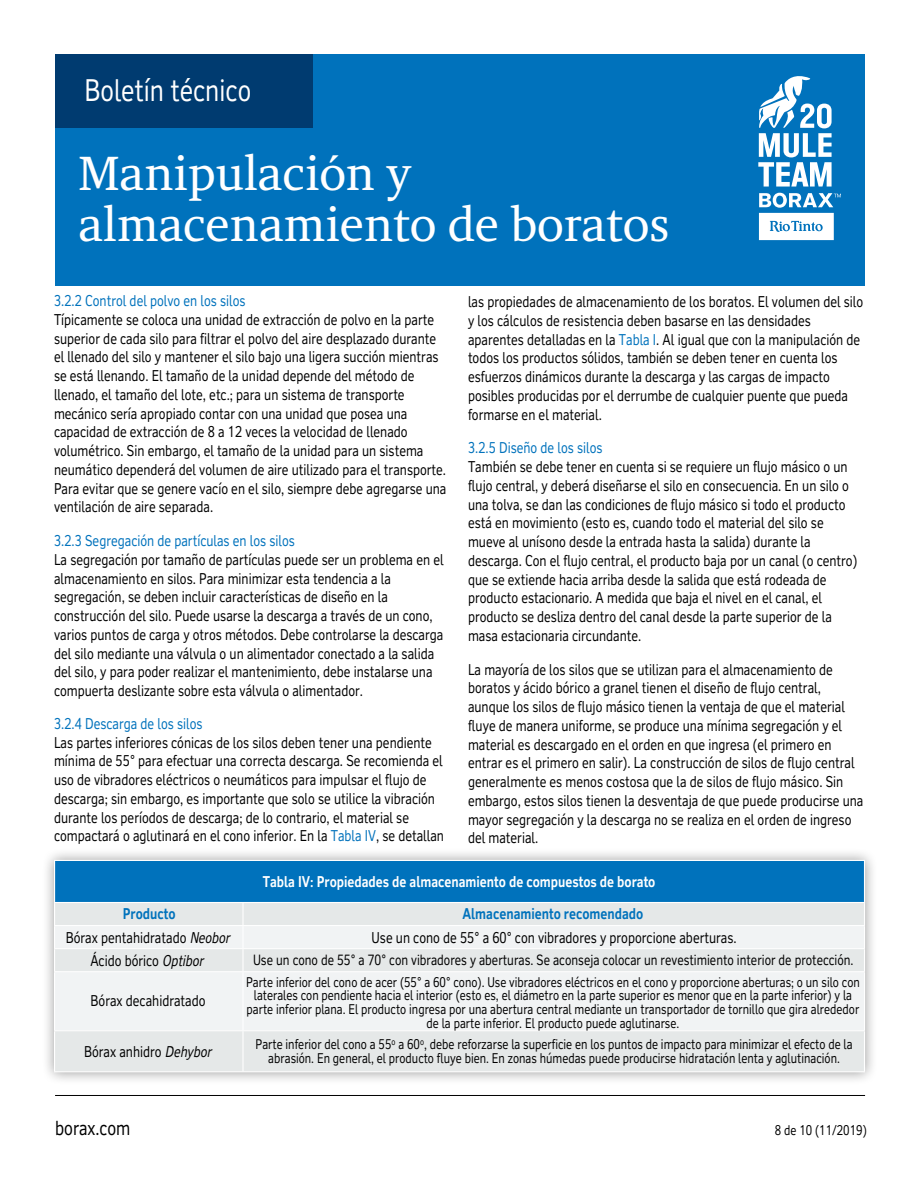
<style>
.page{position:relative;width:918px;height:1188px;background:#fff}
.page>*{position:absolute;margin:0;border:0;box-sizing:border-box;transform-origin:0 0}
.t1{font:49.5px/51px "RT Albanese";color:#fff}
.t2{font:30px "RT Vickerman";color:#fff;scale:.85 1}
.t3{font:19.5px "RT Vickerman";color:#000;scale:.85 1}
.t4{font:15px/18.8px "RT Vickerman";color:#000;scale:.85 1}
.t5{font:15px "RT Vickerman";color:#0072bc;scale:.85 1}
.t6{font:700 15px "RT Vickerman";color:#fff;scale:.85 1}
.t7{font:700 15px "RT Vickerman";color:#0072bc;scale:.85 1}
.t8{font:14.25px "RT Vickerman";color:#000;scale:.85 1}
.t9{font:13.5px/13.5px "RT Vickerman";color:#000;text-align:center;scale:.85 1}
.s1{color:#0071bb}
.s2{color:#0072bc}
.s3{font-style:italic}
</style>
<div class="page">
<div style="left:55px;top:54px;width:810px;height:231px;background:#0072bc"></div>
<svg style="left:758px;top:76px;width:74px;height:111px"></svg>
<svg style="left:759px;top:193px;width:82px;height:47px"></svg>
<div style="left:55px;top:54px;width:257px;height:73px;background:#003b70"></div>
<hr style="left:55px;top:1095px;width:810px;height:1px;background:#000">
<div style="left:41px;top:847px;width:837px;height:238px;background:#000;opacity:.4"></div>
<div style="left:55px;top:860px;width:810px;height:43px;background:#0072bc"></div>
<div style="left:55px;top:903px;width:809px;height:168px;background:#e5e8e8"></div>
<svg style="left:55px;top:926px;width:809px;height:104px;fill:#f1f3f4"></svg>
<hr style="left:54px;top:861px;width:1px;height:41px;background:#fff">
<hr style="left:864px;top:861px;width:1px;height:41px;background:#fff">
<hr style="left:54px;top:860px;width:189px;height:1px;background:#fff">
<hr style="left:243px;top:860px;width:622px;height:1px;background:#fff">
<hr style="left:54px;top:902px;width:189px;height:1px;background:#fff">
<hr style="left:243px;top:902px;width:622px;height:1px;background:#fff">
<hr style="left:242px;top:903px;width:2px;height:22px;background:#fff">
<hr style="left:54px;top:925px;width:189px;height:1px;background:#fff">
<hr style="left:243px;top:925px;width:622px;height:1px;background:#fff">
<hr style="left:242px;top:926px;width:2px;height:22px;background:#fff">
<hr style="left:54px;top:948px;width:189px;height:1px;background:#fff">
<svg style="left:54px;top:903px;width:1px;height:68px"></svg>
<hr style="left:243px;top:948px;width:622px;height:1px;background:#fff">
<hr style="left:242px;top:949px;width:2px;height:22px;background:#fff">
<svg style="left:864px;top:903px;width:1px;height:68px"></svg>
<hr style="left:54px;top:972px;width:1px;height:58px;background:#fff">
<hr style="left:242px;top:972px;width:2px;height:58px;background:#fff">
<hr style="left:864px;top:972px;width:1px;height:58px;background:#fff">
<hr style="left:54px;top:1031px;width:1px;height:40px;background:#fff">
<hr style="left:242px;top:1031px;width:2px;height:40px;background:#fff">
<hr style="left:864px;top:1031px;width:1px;height:40px;background:#fff">
<hr style="left:54px;top:971px;width:189px;height:1px;background:#fff">
<hr style="left:243px;top:971px;width:622px;height:1px;background:#fff">
<hr style="left:54px;top:1030px;width:189px;height:1px;background:#fff">
<hr style="left:243px;top:1030px;width:622px;height:1px;background:#fff">
<hr style="left:54px;top:1071px;width:189px;height:1px;background:#fff">
<hr style="left:243px;top:1071px;width:622px;height:1px;background:#fff">
<h2 class="t2" style="left:84px;top:72px;width:198px">Boletín técnico</h2>
<h1 class="t1" style="left:78px;top:148px;width:593px">Manipulación y almacenamiento de boratos</h1>
<p class="t5" style="left:54px;top:292px;width:227px">3.2.2 Control del polvo en los silos</p>
<p class="t4" style="left:54px;top:310px;width:463px">Típicamente se coloca una unidad de extracción de polvo en la parte superior de cada silo para filtrar el polvo del aire desplazado durante el llenado del silo y mantener el silo bajo una ligera succión mientras se está llenando. El tamaño de la unidad depende del método de llenado, el tamaño del lote, etc.; para un sistema de transporte mecánico sería apropiado contar con una unidad que posea una capacidad de extracción de 8 a 12 veces la velocidad de llenado volumétrico. Sin embargo, el tamaño de la unidad para un sistema neumático dependerá del volumen de aire utilizado para el transporte.<br>Para evitar que se genere vacío en el silo, siempre debe agregarse una ventilación de aire separada.</p>
<p class="t5" style="left:54px;top:532px;width:285px">3.2.3 Segregación de partículas en los silos</p>
<p class="t4" style="left:54px;top:550px;width:460px">La segregación por tamaño de partículas puede ser un problema en el almacenamiento en silos. Para minimizar esta tendencia a la segregación, se deben incluir características de diseño en la construcción del silo. Puede usarse la descarga a través de un cono, varios puntos de carga y otros métodos. Debe controlarse la descarga del silo mediante una válvula o un alimentador conectado a la salida del silo, y para poder realizar el mantenimiento, debe instalarse una compuerta deslizante sobre esta válvula o alimentador.</p>
<p class="t5" style="left:54px;top:714px;width:176px">3.2.4 Descarga de los silos</p>
<p class="t4" style="left:54px;top:733px;width:460px">Las partes inferiores cónicas de los silos deben tener una pendiente mínima de 55° para efectuar una correcta descarga. Se recomienda el uso de vibradores eléctricos o neumáticos para impulsar el flujo de descarga; sin embargo, es importante que solo se utilice la vibración durante los períodos de descarga; de lo contrario, el material se compactará o aglutinará en el cono inferior. En la <span class="s1">Tabla IV</span>, se detallan</p>
<p class="t4" style="left:468px;top:292px;width:467px">las propiedades de almacenamiento de los boratos. El volumen del silo y los cálculos de resistencia deben basarse en las densidades aparentes detalladas en la <span class="s2">Tabla I</span>. Al igual que con la manipulación de todos los productos sólidos, también se deben tener en cuenta los esfuerzos dinámicos durante la descarga y las cargas de impacto posibles producidas por el derrumbe de cualquier puente que pueda formarse en el material.</p>
<p class="t5" style="left:468px;top:439px;width:160px">3.2.5 Diseño de los silos</p>
<p class="t4" style="left:468px;top:457px;width:460px">También se debe tener en cuenta si se requiere un flujo másico o un flujo central, y deberá diseñarse el silo en consecuencia. En un silo o una tolva, se dan las condiciones de flujo másico si todo el producto está en movimiento (esto es, cuando todo el material del silo se mueve al unísono desde la entrada hasta la salida) durante la descarga. Con el flujo central, el producto baja por un canal (o centro) que se extiende hacia arriba desde la salida que está rodeada de producto estacionario. A medida que baja el nivel en el canal, el producto se desliza dentro del canal desde la parte superior de la masa estacionaria circundante.</p>
<p class="t4" style="left:468px;top:660px;width:467px">La mayoría de los silos que se utilizan para el almacenamiento de boratos y ácido bórico a granel tienen el diseño de flujo central, aunque los silos de flujo másico tienen la ventaja de que el material fluye de manera uniforme, se produce una mínima segregación y el material es descargado en el orden en que ingresa (el primero en entrar es el primero en salir). La construcción de silos de flujo central generalmente es menos costosa que la de silos de flujo másico. Sin embargo, estos silos tienen la desventaja de que puede producirse una mayor segregación y la descarga no se realiza en el orden de ingreso del material.</p>
<p class="t6" style="left:263px;top:872px;width:464px">Tabla IV: Propiedades de almacenamiento de compuestos de borato</p>
<p class="t7" style="left:123px;top:904px;width:64px">Producto</p>
<p class="t7" style="left:462px;top:904px;width:214px">Almacenamiento recomendado</p>
<p class="t4" style="left:66px;top:928px;width:194px">Bórax pentahidratado <span class="s3">Neobor</span></p>
<p class="t4" style="left:372px;top:928px;width:431px">Use un cono de 55° a 60° con vibradores y proporcione aberturas.</p>
<p class="t4" style="left:90px;top:951px;width:134px">Ácido bórico <span class="s3">Optibor</span></p>
<p class="t8" style="left:253px;top:951px;width:708px">Use un cono de 55° a 70° con vibradores y aberturas. Se aconseja colocar un revestimiento interior de protección.</p>
<p class="t4" style="left:90px;top:991px;width:137px">Bórax decahidratado</p>
<p class="t9" style="left:246px;top:976px;width:724px">Parte inferior del cono de acer (55° a 60° cono). Use vibradores eléctricos en el cono y proporcione aberturas; o un silo con laterales con pendiente hacia el interior (esto es, el diámetro en la parte superior es menor que en la parte inferior) y la parte inferior plana. El producto ingresa por una abertura central mediante un transportador de tornillo que gira alrededor de la parte inferior. El producto puede aglutinarse.</p>
<p class="t4" style="left:84px;top:1042px;width:151px">Bórax anhidro <span class="s3">Dehybor</span></p>
<p class="t9" style="left:256px;top:1038px;width:704px">Parte inferior del cono a 55<sup>o</sup> a 60<sup>o</sup>, debe reforzarse la superficie en los puntos de impacto para minimizar el efecto de la abrasión. En general, el producto fluye bien. En zonas húmedas puede producirse hidratación lenta y aglutinación.</p>
<h3 class="t3" style="left:55px;top:1116px;width:90px">borax.com</h3>
<p class="t9" style="left:775px;top:1123px;width:110px">8 de 10 (11/2019)</p>
</div>
